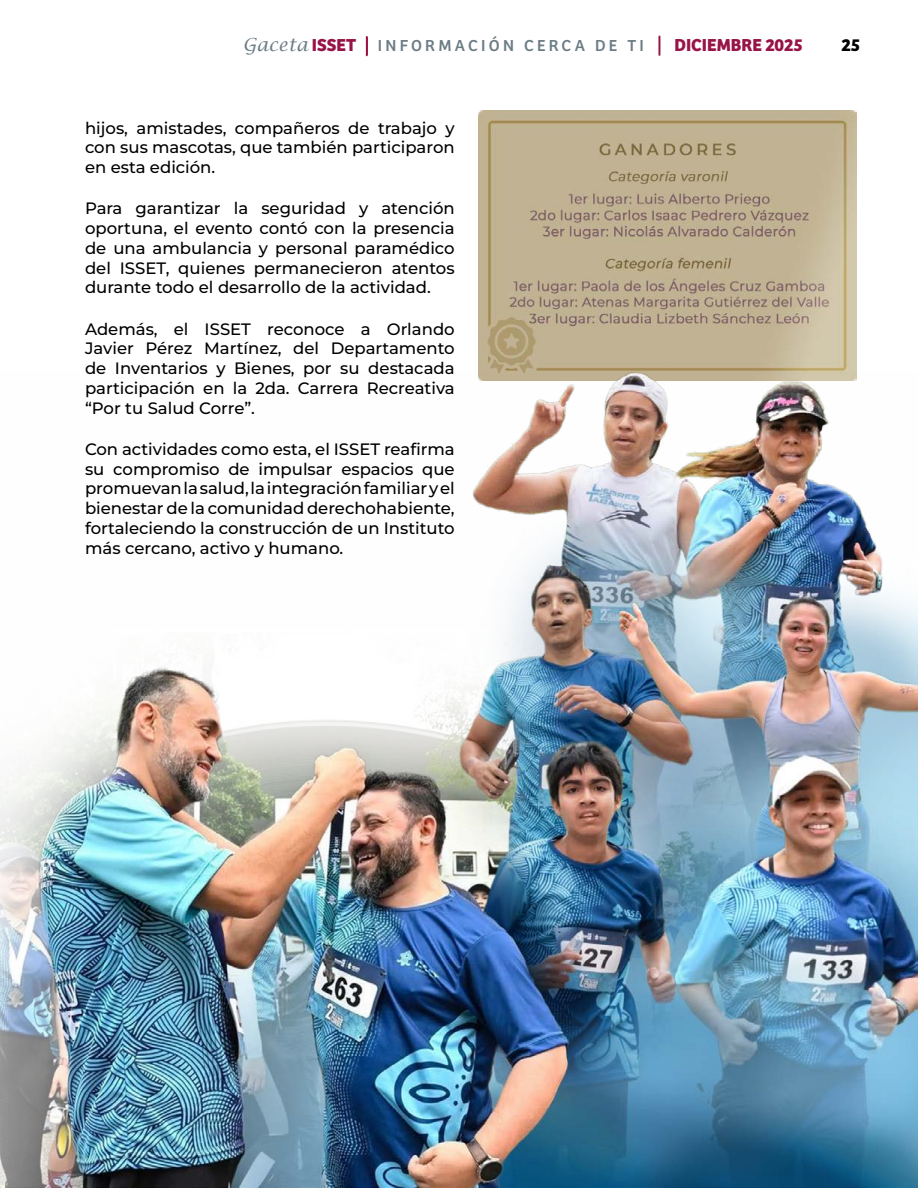
<style>
.page{position:relative;width:918px;height:1188px;background:#fff}
.page>*{position:absolute;margin:0;border:0;box-sizing:border-box;transform-origin:0 0}
.t1{font:700 18px "Bree";color:#981447}
.t2{font:700 18px "Bree";color:#000}
.t3{font:100 16.5px/19.8px "Montserrat";color:#000;text-align:justify}
.t4{font:16.5px "Bree";letter-spacing:.2em;color:#6b7c85}
.s1{font-family:"Lucida Calligraphy";font-style:italic;font-size:18px}
.s2{font-weight:700;font-size:18px;color:#981447}
</style>
<div class="page">
<div style="left:366px;top:36px;width:2px;height:20px;border:2px solid #981447"></div>
<svg style="left:659px;top:36px;width:1px;height:20px"></svg>
<img style="left:479px;top:110px;width:377px;height:261px">
<img style="left:0;top:371px;width:918px;height:817px">
<p class="t4" style="left:243px;top:36px;width:403px"><span class="s1">Gaceta</span><span class="s2">ISSET</span> INFORMACIÓN CERCA DE TI</p>
<p class="t1" style="left:674px;top:34px;width:130px">DICIEMBRE 2025</p>
<p class="t2" style="left:841px;top:34px;width:20px">25</p>
<p class="t3" style="left:85px;top:119px;width:371px">hijos, amistades, compañeros de trabajo y con sus mascotas, que también participaron en esta edición.</p>
<p class="t3" style="left:85px;top:200px;width:371px">Para garantizar la seguridad y atención oportuna, el evento contó con la presencia de una ambulancia y personal paramédico del ISSET, quienes permanecieron atentos durante todo el desarrollo de la actividad.</p>
<p class="t3" style="left:85px;top:320px;width:371px">Además, el ISSET reconoce a Orlando Javier Pérez Martínez, del Departamento de Inventarios y Bienes, por su destacada participación en la 2da. Carrera Recreativa “Por tu Salud Corre”.</p>
<p class="t3" style="left:85px;top:440px;width:371px">Con actividades como esta, el ISSET reafirma su compromiso de impulsar espacios que promuevan la salud, la integración familiar y el bienestar de la comunidad derechohabiente, fortaleciendo la construcción de un Instituto más cercano, activo y humano.</p>
</div>
